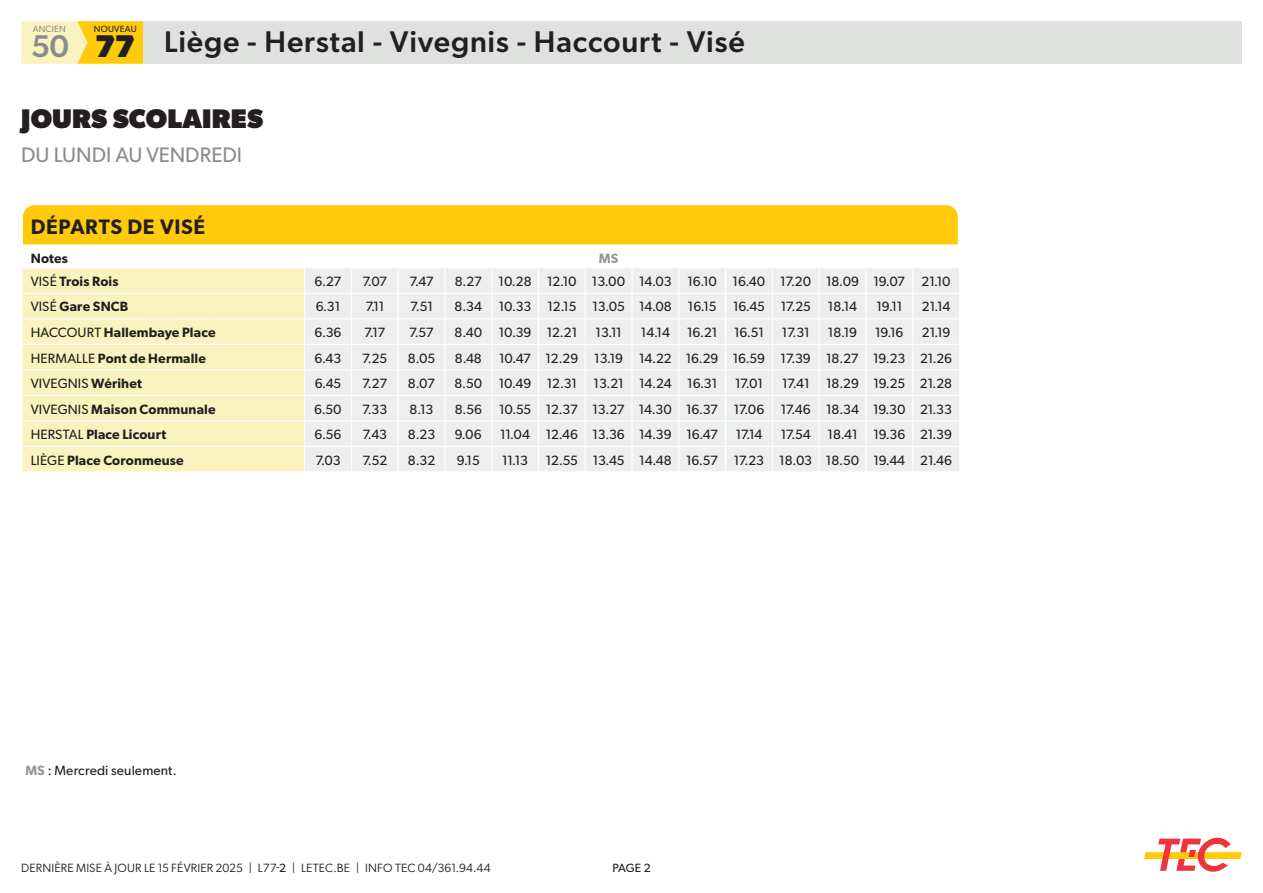
<style>
.page{position:relative;width:1263px;height:893px;background:#fff}
.page>*{position:absolute;margin:0;border:0;box-sizing:border-box;transform-origin:0 0}
.t1{font:500 31.5px "Gibson";color:#8a8d8e}
.t2{font:700 31.5px "Gibson";color:#231f20}
.t3{font:500 30px "Gibson";letter-spacing:.025em;color:#231f20}
.t4{font:800 27px "Gibson";letter-spacing:.005em;color:#231f20}
.t5{font:21px "Gibson";letter-spacing:-.005em;color:#8a8d8e}
.t6{font:600 21px "Gibson";letter-spacing:.03em;color:#231f20}
.t7{font:13.5px "Gibson";color:#231f20}
.t8{font:600 13.5px "Gibson";letter-spacing:.01em;color:#231f20}
.t9{font:600 13.5px "Gibson";color:#939598}
.t10{font:12px "Gibson";letter-spacing:.01em;color:#231f20}
.t11{font:12px "Gibson";color:#231f20}
.t12{font:9px "Gibson";letter-spacing:.025em;color:#231f20}
.t13{font:9px "Gibson";letter-spacing:.025em;color:#8a8d8e}
.s1{font-weight:400}
.s2{font-weight:600}
.s3{font-weight:600;color:#939598}
.s4{font-style:inherit}
</style>
<div class="page">
<div style="left:143px;top:21px;width:1099px;height:43px;background:#dfe1df"></div>
<div style="left:77px;top:21px;width:66px;height:43px;background:#feca0a"></div>
<svg style="left:21px;top:21px;width:67px;height:43px;background:#fbefb1"></svg>
<svg style="left:1144px;top:837px;width:98px;height:35px"></svg>
<svg style="left:22px;top:205px;width:937px;height:266px"></svg>
<p class="t13" style="left:33px;top:23px;width:35px">ANCIEN</p>
<p class="t12" style="left:94px;top:23px;width:44px">NOUVEAU</p>
<h1 class="t2" style="left:95px;top:24px;width:42px">77</h1>
<h1 class="t1" style="left:32px;top:24px;width:39px">50</h1>
<h2 class="t3" style="left:164px;top:20px;width:582px">Liège - Herstal - Vivegnis - Haccourt - Visé</h2>
<h3 class="t4" style="left:21px;top:99px;width:244px">JOURS SCOLAIRES</h3>
<h3 class="t5" style="left:21px;top:140px;width:222px">DU LUNDI AU VENDREDI</h3>
<p class="t6" style="left:31px;top:212px;width:176px">DÉPARTS DE VISÉ</p>
<p class="t8" style="left:31px;top:248px;width:39px">Notes</p>
<p class="t9" style="left:599px;top:248px;width:21px">MS</p>
<p class="t8" style="left:31px;top:272px;width:89px"><span class="s1">VISÉ</span> Trois Rois</p>
<p class="t7" style="left:315px;top:272px;width:28px">6.27</p>
<p class="t7" style="left:362px;top:272px;width:26px">7.07</p>
<p class="t7" style="left:409px;top:272px;width:26px">7.47</p>
<p class="t7" style="left:455px;top:272px;width:29px">8.27</p>
<p class="t7" style="left:499px;top:272px;width:35px">10.28</p>
<p class="t7" style="left:547px;top:272px;width:31px">12.10</p>
<p class="t7" style="left:592px;top:272px;width:35px">13.00</p>
<p class="t7" style="left:639px;top:272px;width:34px">14.03</p>
<p class="t7" style="left:687px;top:272px;width:31px">16.10</p>
<p class="t7" style="left:733px;top:272px;width:34px">16.40</p>
<p class="t7" style="left:780px;top:272px;width:32px">17.20</p>
<p class="t7" style="left:826px;top:272px;width:35px">18.09</p>
<p class="t7" style="left:873px;top:272px;width:33px">19.07</p>
<p class="t7" style="left:921px;top:272px;width:31px">21.10</p>
<p class="t8" style="left:31px;top:297px;width:99px"><span class="s1">VISÉ</span> Gare SNCB</p>
<p class="t7" style="left:316px;top:297px;width:26px">6.31</p>
<p class="t7" style="left:365px;top:297px;width:20px">7.11</p>
<p class="t7" style="left:410px;top:297px;width:24px">7.51</p>
<p class="t7" style="left:455px;top:297px;width:29px">8.34</p>
<p class="t7" style="left:499px;top:297px;width:34px">10.33</p>
<p class="t7" style="left:547px;top:297px;width:30px">12.15</p>
<p class="t7" style="left:592px;top:297px;width:34px">13.05</p>
<p class="t7" style="left:639px;top:297px;width:34px">14.08</p>
<p class="t7" style="left:688px;top:297px;width:30px">16.15</p>
<p class="t7" style="left:733px;top:297px;width:33px">16.45</p>
<p class="t7" style="left:781px;top:297px;width:32px">17.25</p>
<p class="t7" style="left:828px;top:297px;width:31px">18.14</p>
<p class="t7" style="left:876px;top:297px;width:27px">19.11</p>
<p class="t7" style="left:922px;top:297px;width:30px">21.14</p>
<p class="t8" style="left:31px;top:323px;width:186px"><span class="s1">HACCOURT</span> Hallembaye Place</p>
<p class="t7" style="left:314px;top:323px;width:28px">6.36</p>
<p class="t7" style="left:364px;top:323px;width:23px">7.17</p>
<p class="t7" style="left:409px;top:323px;width:26px">7.57</p>
<p class="t7" style="left:454px;top:323px;width:29px">8.40</p>
<p class="t7" style="left:499px;top:323px;width:34px">10.39</p>
<p class="t7" style="left:547px;top:323px;width:32px">12.21</p>
<p class="t7" style="left:596px;top:323px;width:28px">13.11</p>
<p class="t7" style="left:641px;top:323px;width:30px">14.14</p>
<p class="t7" style="left:687px;top:323px;width:32px">16.21</p>
<p class="t7" style="left:734px;top:323px;width:31px">16.51</p>
<p class="t7" style="left:782px;top:323px;width:29px">17.31</p>
<p class="t7" style="left:828px;top:323px;width:31px">18.19</p>
<p class="t7" style="left:875px;top:323px;width:30px">19.16</p>
<p class="t7" style="left:922px;top:323px;width:30px">21.19</p>
<p class="t8" style="left:31px;top:348px;width:177px"><span class="s1">HERMALLE</span> Pont de Hermalle</p>
<p class="t7" style="left:315px;top:349px;width:28px">6.43</p>
<p class="t7" style="left:362px;top:349px;width:27px">7.25</p>
<p class="t7" style="left:408px;top:349px;width:29px">8.05</p>
<p class="t7" style="left:455px;top:349px;width:29px">8.48</p>
<p class="t7" style="left:499px;top:349px;width:33px">10.47</p>
<p class="t7" style="left:545px;top:349px;width:34px">12.29</p>
<p class="t7" style="left:594px;top:349px;width:30px">13.19</p>
<p class="t7" style="left:639px;top:349px;width:34px">14.22</p>
<p class="t7" style="left:686px;top:349px;width:34px">16.29</p>
<p class="t7" style="left:733px;top:349px;width:34px">16.59</p>
<p class="t7" style="left:781px;top:349px;width:32px">17.39</p>
<p class="t7" style="left:826px;top:349px;width:34px">18.27</p>
<p class="t7" style="left:873px;top:349px;width:34px">19.23</p>
<p class="t7" style="left:920px;top:349px;width:33px">21.26</p>
<p class="t7" style="left:31px;top:374px;width:113px">VIVEGNIS <span class="s2">Wérihet</span></p>
<p class="t7" style="left:315px;top:374px;width:28px">6.45</p>
<p class="t7" style="left:362px;top:374px;width:26px">7.27</p>
<p class="t7" style="left:408px;top:374px;width:29px">8.07</p>
<p class="t7" style="left:454px;top:374px;width:29px">8.50</p>
<p class="t7" style="left:499px;top:374px;width:34px">10.49</p>
<p class="t7" style="left:547px;top:374px;width:32px">12.31</p>
<p class="t7" style="left:594px;top:374px;width:32px">13.21</p>
<p class="t7" style="left:639px;top:374px;width:34px">14.24</p>
<p class="t7" style="left:687px;top:374px;width:31px">16.31</p>
<p class="t7" style="left:735px;top:374px;width:29px">17.01</p>
<p class="t7" style="left:782px;top:374px;width:29px">17.41</p>
<p class="t7" style="left:826px;top:374px;width:34px">18.29</p>
<p class="t7" style="left:873px;top:374px;width:33px">19.25</p>
<p class="t7" style="left:920px;top:374px;width:34px">21.28</p>
<p class="t8" style="left:31px;top:399px;width:186px"><span class="s1">VIVEGNIS</span> Maison Communale</p>
<p class="t7" style="left:314px;top:400px;width:29px">6.50</p>
<p class="t7" style="left:362px;top:400px;width:27px">7.33</p>
<p class="t7" style="left:410px;top:400px;width:25px">8.13</p>
<p class="t7" style="left:455px;top:400px;width:29px">8.56</p>
<p class="t7" style="left:499px;top:400px;width:34px">10.55</p>
<p class="t7" style="left:546px;top:400px;width:34px">12.37</p>
<p class="t7" style="left:592px;top:400px;width:34px">13.27</p>
<p class="t7" style="left:639px;top:400px;width:35px">14.30</p>
<p class="t7" style="left:686px;top:400px;width:33px">16.37</p>
<p class="t7" style="left:734px;top:400px;width:32px">17.06</p>
<p class="t7" style="left:781px;top:400px;width:31px">17.46</p>
<p class="t7" style="left:826px;top:400px;width:34px">18.34</p>
<p class="t7" style="left:873px;top:400px;width:34px">19.30</p>
<p class="t7" style="left:920px;top:400px;width:34px">21.33</p>
<p class="t8" style="left:31px;top:425px;width:137px"><span class="s1">HERSTAL</span> Place Licourt</p>
<p class="t7" style="left:315px;top:425px;width:28px">6.56</p>
<p class="t7" style="left:362px;top:425px;width:26px">7.43</p>
<p class="t7" style="left:408px;top:425px;width:29px">8.23</p>
<p class="t7" style="left:455px;top:425px;width:29px">9.06</p>
<p class="t7" style="left:500px;top:425px;width:31px">11.04</p>
<p class="t7" style="left:546px;top:425px;width:34px">12.46</p>
<p class="t7" style="left:592px;top:425px;width:34px">13.36</p>
<p class="t7" style="left:639px;top:425px;width:34px">14.39</p>
<p class="t7" style="left:686px;top:425px;width:33px">16.47</p>
<p class="t7" style="left:736px;top:425px;width:28px">17.14</p>
<p class="t7" style="left:781px;top:425px;width:32px">17.54</p>
<p class="t7" style="left:828px;top:425px;width:31px">18.41</p>
<p class="t7" style="left:873px;top:425px;width:33px">19.36</p>
<p class="t7" style="left:920px;top:425px;width:34px">21.39</p>
<p class="t8" style="left:31px;top:450px;width:154px"><span class="s1">LIÈGE</span> Place Coronmeuse</p>
<p class="t7" style="left:315px;top:451px;width:27px">7.03</p>
<p class="t7" style="left:362px;top:451px;width:26px">7.52</p>
<p class="t7" style="left:408px;top:451px;width:29px">8.32</p>
<p class="t7" style="left:457px;top:451px;width:24px">9.15</p>
<p class="t7" style="left:502px;top:451px;width:27px">11.13</p>
<p class="t7" style="left:546px;top:451px;width:34px">12.55</p>
<p class="t7" style="left:593px;top:451px;width:33px">13.45</p>
<p class="t7" style="left:639px;top:451px;width:34px">14.48</p>
<p class="t7" style="left:686px;top:451px;width:33px">16.57</p>
<p class="t7" style="left:734px;top:451px;width:32px">17.23</p>
<p class="t7" style="left:779px;top:451px;width:34px">18.03</p>
<p class="t7" style="left:826px;top:451px;width:35px">18.50</p>
<p class="t7" style="left:873px;top:451px;width:33px">19.44</p>
<p class="t7" style="left:920px;top:451px;width:33px">21.46</p>
<p class="t7" style="left:26px;top:761px;width:153px"><span class="s3">MS</span> : Mercredi seulement.</p>
<p class="t10" style="left:21px;top:859px;width:471px">DERNIÈRE MISE À JOUR LE 15 FÉVRIER 2025 | L77-<span class="s4">2</span> | LETEC.BE | INFO TEC 04/361.94.44</p>
<p class="t11" style="left:612px;top:859px;width:40px">PAGE 2</p>
</div>
